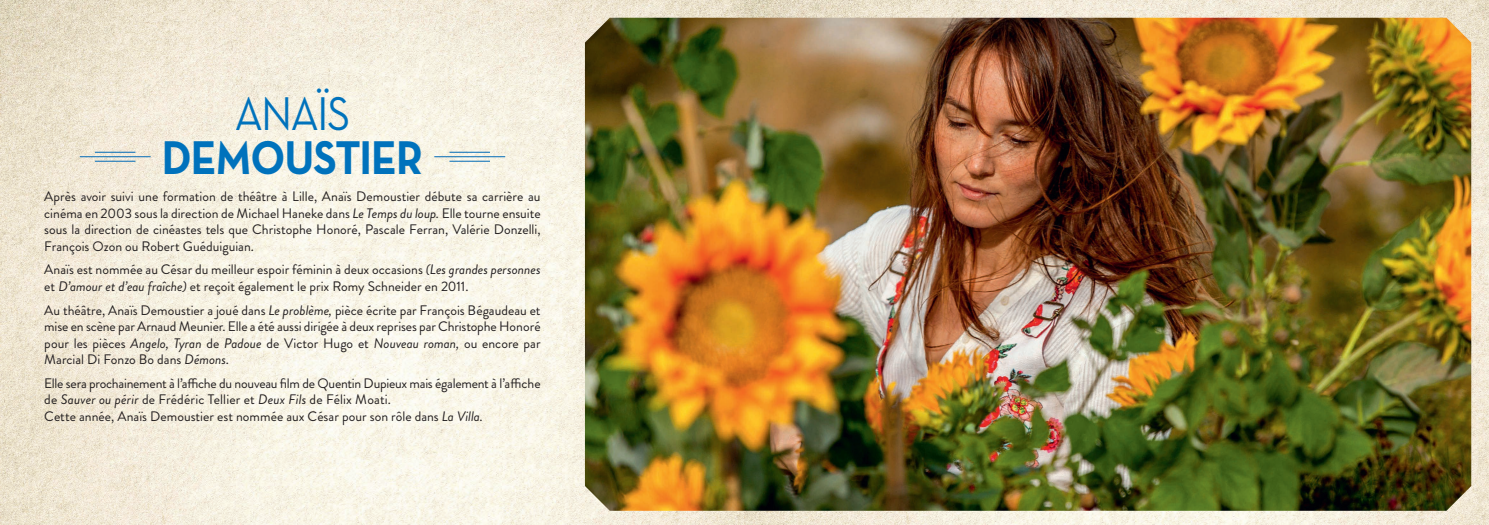
<style>
.page{position:relative;width:1489px;height:525px;background:#fff}
.page>*{position:absolute;margin:0;border:0;box-sizing:border-box;transform-origin:0 0}
.t1{font:48.12px "Neutra Text Bold Alt";letter-spacing:-.025em;color:#0072bc;scale:.91 1}
.t2{font:48.12px "Neutra Text Book Alt";letter-spacing:-.045em;color:#0072bc;scale:.91 1}
.t3{font:13.75px/16.5px "Brandon Grotesque";color:#231f20;text-align:justify}
.s1{font-style:italic}
</style>
<div class="page">
<img style="left:0;top:0;width:1488px;height:524px">
<hr style="left:80px;top:156px;width:71px;height:1px;background:#016ab6">
<hr style="left:95px;top:161px;width:40px;height:1px;background:#016ab6">
<hr style="left:95px;top:152px;width:40px;height:1px;background:#016ab6">
<hr style="left:434px;top:156px;width:71px;height:1px;background:#016ab6">
<hr style="left:449px;top:161px;width:41px;height:1px;background:#016ab6">
<hr style="left:449px;top:152px;width:41px;height:1px;background:#016ab6">
<img style="left:585px;top:18px;width:885px;height:492px">
<h1 class="t2" style="left:234px;top:84px;width:129px">ANAÏS</h1>
<h1 class="t1" style="left:162px;top:127px;width:288px">DEMOUSTIER</h1>
<p class="t3" style="left:44px;top:188px;width:498px">Après avoir suivi une formation de théâtre à Lille, Anaïs Demoustier débute sa carrière au cinéma en 2003 sous la direction de Michael Haneke dans <span class="s1">Le Temps du loup.</span> Elle tourne ensuite sous la direction de cinéastes tels que Christophe Honoré, Pascale Ferran, Valérie Donzelli, François Ozon ou Robert Guéduiguian.</p>
<p class="t3" style="left:44px;top:261px;width:498px">Anaïs est nommée au César du meilleur espoir féminin à deux occasions <span class="s1">(Les grandes personnes </span>et <span class="s1">D’amour et d’eau fraîche)</span> et reçoit également le prix Romy Schneider en 2011.</p>
<p class="t3" style="left:44px;top:301px;width:498px">Au théâtre, Anaïs Demoustier a joué dans <span class="s1">Le problème,</span> pièce écrite par François Bégaudeau et mise en scène par Arnaud Meunier. Elle a été aussi dirigée à deux reprises par Christophe Honoré pour les pièces <span class="s1">Angelo, Tyran</span> de <span class="s1">Padoue</span> de Victor Hugo et <span class="s1">Nouveau roman,</span> ou encore par Marcial Di Fonzo Bo dans <span class="s1">Démons</span>.</p>
<p class="t3" style="left:44px;top:375px;width:498px;text-align:left">Elle sera prochainement à l’affiche du nouveau film de Quentin Dupieux mais également à l’affiche de <span class="s1">Sauver ou périr</span> de Frédéric Tellier et <span class="s1">Deux Fils</span> de Félix Moati.<br>Cette année, Anaïs Demoustier est nommée aux César pour son rôle dans <span class="s1">La Villa</span>.</p>
</div>
